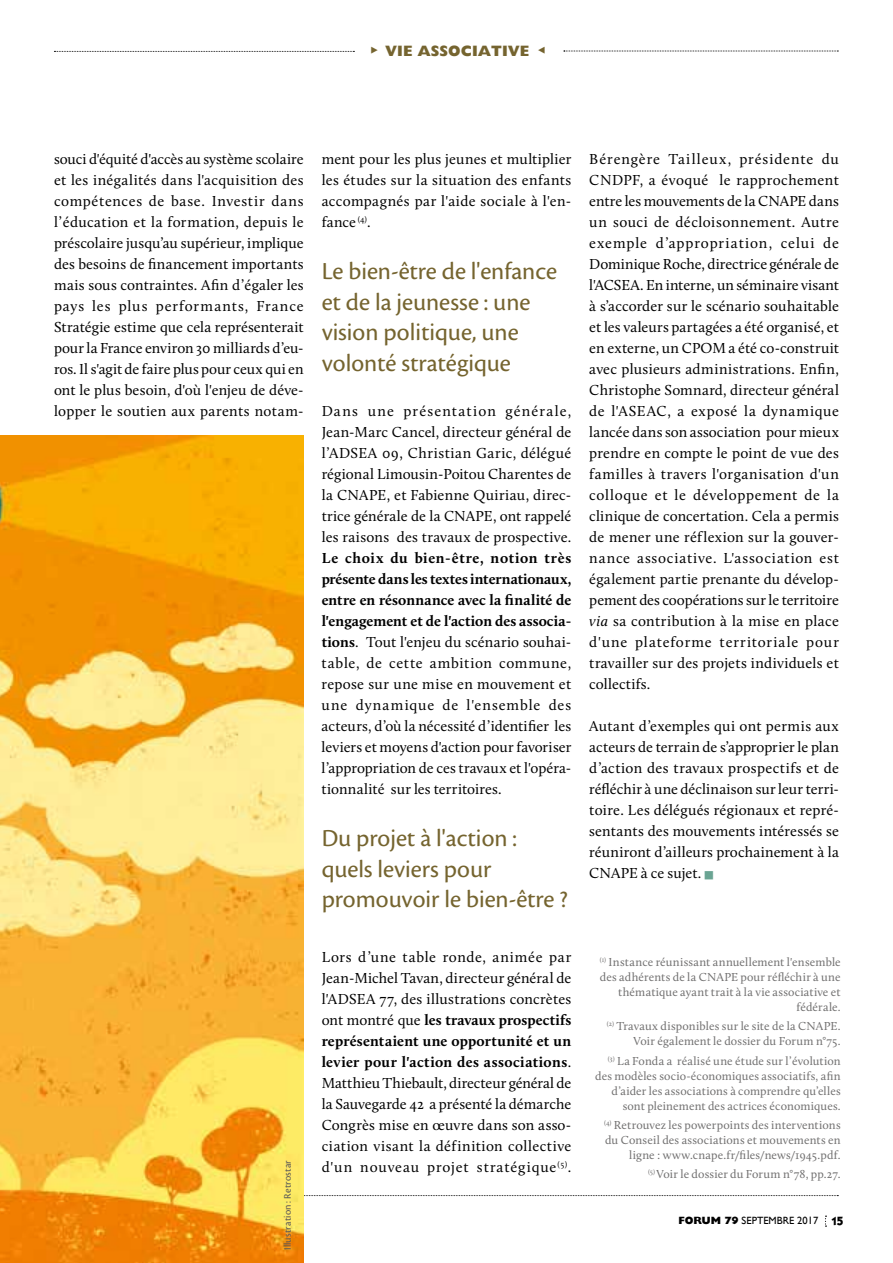
<style>
.page{position:relative;width:893px;height:1263px;background:#fff}
.page>*{position:absolute;margin:0;border:0;box-sizing:border-box;transform-origin:0 0}
.t1{font:25.5px/30.6px "Cronos Pro";color:#75642f}
.t2{font:15px/21px "Calluna";letter-spacing:.015em;color:#000;text-align:justify}
.t3{font:800 15px "Gill Sans";color:#75642f}
.t4{font:12px/15px "Calluna";letter-spacing:.01em;color:#706f6f;text-align:right}
.t5{font:10.5px "Gill Sans";color:#000}
.t6{font:10.5px "Cronos Pro";letter-spacing:.01em;color:#575756}
.s1{font-family:"Letter Gothic Std";font-weight:400;font-size:13.5px}
.s2{font-weight:700}
.s3{font-style:italic}
.s4{color:#6aa493}
.s5{font-weight:800}
.s6{font-family:"Grizzly IT Cby BT";font-size:12px}
</style>
<div class="page">
<svg style="left:304px;top:1195px;width:534px;height:1px"></svg>
<img style="left:0;top:436px;width:304px;height:827px">
<svg style="left:54px;top:51px;width:300px;height:1px"></svg>
<svg style="left:564px;top:51px;width:274px;height:1px"></svg>
<p class="t3" style="left:370px;top:42px;width:177px"><span class="s1">▶</span> VIE ASSOCIATIVE <span class="s1">◀</span></p>
<p class="t2" style="left:54px;top:149px;width:251px">souci d'équité d'accès au système scolaire et les inégalités dans l'acquisition des compétences de base. Investir dans l’éducation et la formation, depuis le préscolaire jusqu’au supérieur, implique des besoins de financement importants mais sous contraintes. Afin d’égaler les pays les plus performants, France Stratégie estime que cela représenterait pour la France environ 30 milliards d’eu&shy;ros. Il s'agit de faire plus pour ceux qui en ont le plus besoin, d'où l'enjeu de déve&shy;lopper le soutien aux parents notam-</p>
<p class="t2" style="left:322px;top:149px;width:251px">ment pour les plus jeunes et multiplier les études sur la situation des enfants accompagnés par l'aide sociale à l'en&shy;fance <sup>(4)</sup>.</p>
<h1 class="t1" style="left:322px;top:256px;width:237px">Le bien-être de l'enfance et de la jeunesse : une vision politique, une volonté stratégique</h1>
<p class="t2" style="left:322px;top:401px;width:251px">Dans une présentation générale, Jean-Marc Cancel, directeur général de l’ADSEA 09, Christian Garic, délégué régional Limousin-Poitou Charentes de la CNAPE, et Fabienne Quiriau, direc&shy;trice générale de la CNAPE, ont rappelé les raisons des travaux de prospective.</p>
<p class="t2" style="left:322px;top:548px;width:251px"><span class="s2">Le choix du bien-être, notion très présente dans les textes internationaux, entre en résonnance avec la finalité de l'engagement et de l'action des associa&shy;tions</span>. Tout l'enjeu du scénario souhai&shy;table, de cette ambition commune, repose sur une mise en mouvement et une dynamique de l'ensemble des acteurs, d’où la nécessité d’identifier les leviers et moyens d'action pour favoriser l’appropriation de ces travaux et l'opéra&shy;tionnalité sur les territoires.</p>
<h1 class="t1" style="left:322px;top:823px;width:248px">Du projet à l'action : quels leviers pour promouvoir le bien-être ?</h1>
<p class="t2" style="left:322px;top:947px;width:251px">Lors d’une table ronde, animée par Jean-Michel Tavan, directeur général de l'ADSEA 77, des illustrations concrètes ont montré que <span class="s2">les travaux prospectifs représentaient une opportunité et un levier pour l'action des associations</span>.<br>Matthieu Thiebault, directeur général de la Sauvegarde 42 a présenté la démarche Congrès mise en œuvre dans son asso&shy;ciation visant la définition collective d'un nouveau projet stratégique<sup>(5)</sup>.</p>
<p class="t6" style="left:282px;top:1250px;width:91px;rotate:-90deg">Illustration : Retrostar</p>
<p class="t2" style="left:589px;top:149px;width:251px">Bérengère Tailleux, présidente du CNDPF, a évoqué le rapprochement entre les mouvements de la CNAPE dans un souci de décloisonnement. Autre exemple d’appropriation, celui de Dominique Roche, directrice générale de l'ACSEA. En interne, un séminaire visant à s’accorder sur le scénario souhaitable et les valeurs partagées a été organisé, et en externe, un CPOM a été co-construit avec plusieurs administrations. Enfin, Christophe Somnard, directeur général de l'ASEAC, a exposé la dynamique lancée dans son association pour mieux prendre en compte le point de vue des familles à travers l'organisation d'un colloque et le développement de la clinique de concertation. Cela a permis de mener une réflexion sur la gouver&shy;nance associative. L'association est également partie prenante du dévelop&shy;pement des coopérations sur le territoire <span class="s3">via</span> sa contribution à la mise en place d'une plateforme territoriale pour travailler sur des projets individuels et collectifs.</p>
<p class="t2" style="left:589px;top:716px;width:251px">Autant d’exemples qui ont permis aux acteurs de terrain de s’approprier le plan d’action des travaux prospectifs et de réfléchir à une déclinaison sur leur terri&shy;toire. Les délégués régionaux et repré&shy;sentants des mouvements intéressés se réuniront d’ailleurs prochainement à la CNAPE à ce sujet. <span class="s4">■</span></p>
<p class="t4" style="left:600px;top:954px;width:242px"><sup>(1)</sup> Instance réunissant annuellement l'ensemble des adhérents de la CNAPE pour réfléchir à une thématique ayant trait à la vie associative et fédérale.</p>
<p class="t4" style="left:607px;top:1019px;width:235px"><sup>(2)</sup> Travaux disponibles sur le site de la CNAPE.<br>Voir également le dossier du Forum n°75.</p>
<p class="t4" style="left:595px;top:1053px;width:247px"><sup>(3)</sup> La Fonda a réalisé une étude sur l’évolution des modèles socio-économiques associatifs, afin d’aider les associations à comprendre qu’elles sont pleinement des actrices économiques.</p>
<p class="t4" style="left:604px;top:1117px;width:238px"><sup>(4)</sup> Retrouvez les powerpoints des interventions du Conseil des associations et mouvements en ligne : www.cnape.fr/files/news/1945.pdf.</p>
<p class="t4" style="left:648px;top:1166px;width:194px"><sup>(5)</sup> Voir le dossier du Forum n°78, pp.27.</p>
<p class="t5" style="left:678px;top:1214px;width:167px"><span class="s5">FORUM 79</span> SEPTEMBRE 2017 <span class="s6">15</span></p>
</div>
